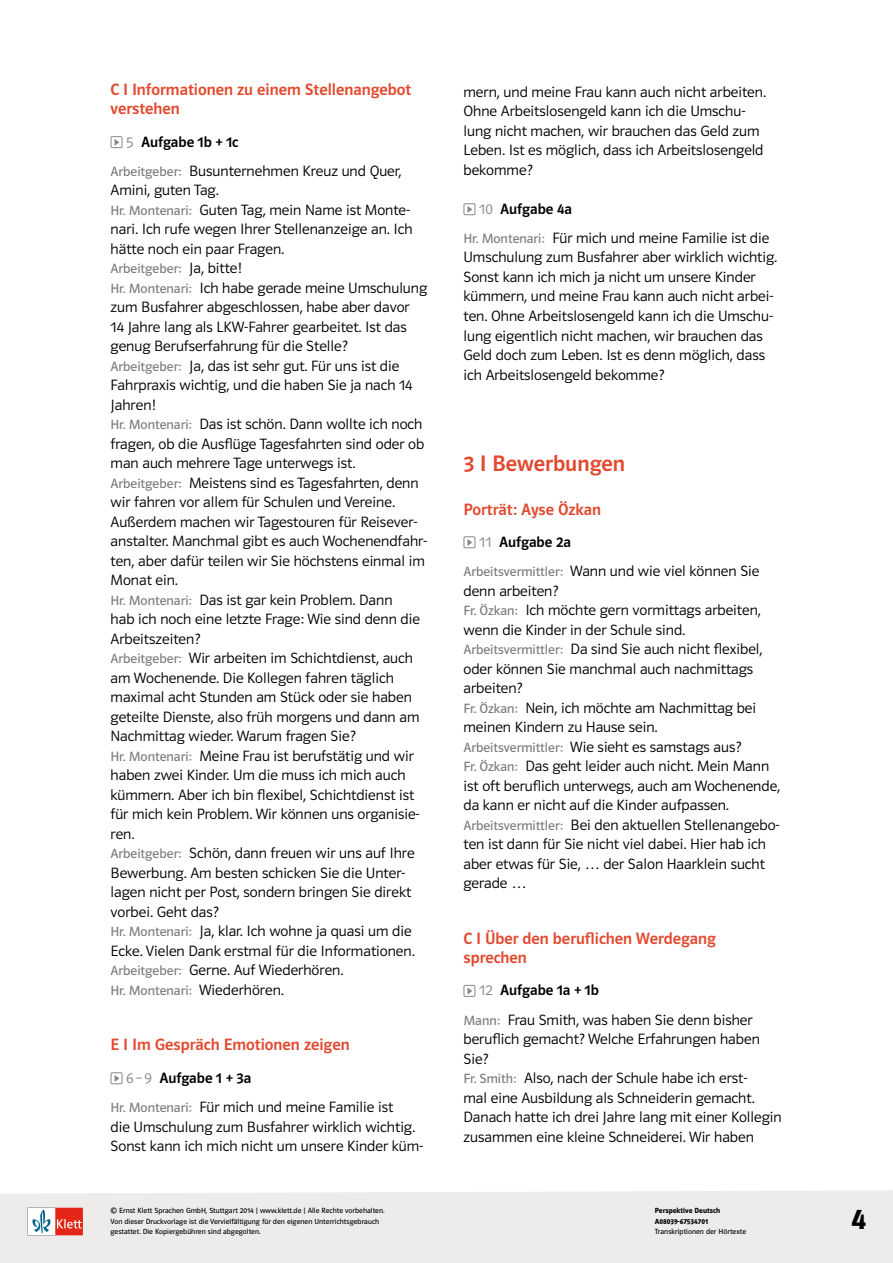
<style>
.page{position:relative;width:893px;height:1263px;background:#fff}
.page>*{position:absolute;margin:0;border:0;box-sizing:border-box;transform-origin:0 0}
.t1{font:30px "Polo ST11 K Hfett";color:#000}
.esf_loesung_lektion{font:22.5px "Polo ST11 K Krftg";color:#e2492f}
.esf_loesungen_lektio{font:16.5px/19.5px "Polo ST11 K Krftg";color:#e2492f}
.esf_loesungen_dialog{font:15px/19.5px "Polo ST11 K Leicht";color:#000}
.esf_loesung_aufg{font:15px "Polo ST11 K Krftg";color:#000}
.esf_loesungen_dialog-2{font:13.5px "Polo ST11 K Buch";color:#7b7c7e}
.t2{font:7.5px/10.1px "Polo ST11 K Buch";color:#000}
.t3{font:7.5px/10.1px "Polo ST11 K Hfett";color:#000}
.s1{font-family:"Polo ST11 K Leicht";color:#898788}
.s2{font-family:"Polo ST11 K Buch";font-size:13.5px;color:#7b7c7e}
.s3{font-family:"Polo ST11 K Leicht";font-size:15px;color:#000}
</style>
<div class="page">
<div style="left:0;top:1190px;width:893px;height:73px;background:#edeceb"></div>
<svg style="left:28px;top:1208px;width:55px;height:27px"></svg>
<svg style="left:115px;top:139px;width:4px;height:7px"></svg>
<div style="left:111px;top:136px;width:11px;height:12px;border:1px solid #898788"></div>
<svg style="left:115px;top:1075px;width:4px;height:7px"></svg>
<div style="left:111px;top:1072px;width:11px;height:12px;border:1px solid #898788"></div>
<svg style="left:467px;top:206px;width:5px;height:7px"></svg>
<div style="left:463px;top:203px;width:12px;height:12px;border:1px solid #898788"></div>
<svg style="left:467px;top:539px;width:5px;height:7px"></svg>
<div style="left:463px;top:536px;width:12px;height:12px;border:1px solid #898788"></div>
<svg style="left:467px;top:988px;width:5px;height:6px"></svg>
<div style="left:463px;top:985px;width:12px;height:12px;border:1px solid #898788"></div>
<p class="esf_loesungen_lektio" style="left:111px;top:80px;width:302px">C I Informationen zu einem Stellenangebot verstehen</p>
<p class="esf_loesung_aufg" style="left:126px;top:133px;width:114px"><span class="s1">5</span> Aufgabe 1b + 1c</p>
<p class="esf_loesungen_dialog" style="left:111px;top:161px;width:293px"><span class="s2">Arbeitgeber:</span> Busunternehmen Kreuz und Quer,<br>Amini, guten Tag.</p>
<p class="esf_loesungen_dialog" style="left:111px;top:200px;width:304px"><span class="s2">Hr. Montenari:</span> Guten Tag, mein Name ist Monte&shy;nari. Ich rufe wegen Ihrer Stellenanzeige an. Ich hätte noch ein paar Fragen.</p>
<p class="esf_loesungen_dialog-2" style="left:111px;top:262px;width:133px">Arbeitgeber: <span class="s3">Ja, bitte!</span></p>
<p class="esf_loesungen_dialog" style="left:111px;top:278px;width:318px"><span class="s2">Hr. Montenari:</span> Ich habe gerade meine Umschulung zum Busfahrer abgeschlossen, habe aber davor<br>14 Jahre lang als LKW-Fahrer gearbeitet. Ist das genug Berufserfahrung für die Stelle?</p>
<p class="esf_loesungen_dialog" style="left:111px;top:356px;width:304px"><span class="s2">Arbeitgeber:</span> Ja, das ist sehr gut. Für uns ist die<br>Fahrpraxis wichtig, und die haben Sie ja nach 14<br>Jahren!</p>
<p class="esf_loesungen_dialog" style="left:111px;top:415px;width:315px"><span class="s2">Hr. Montenari:</span> Das ist schön. Dann wollte ich noch fragen, ob die Ausflüge Tagesfahrten sind oder ob man auch mehrere Tage unterwegs ist.</p>
<p class="esf_loesungen_dialog" style="left:111px;top:473px;width:318px"><span class="s2">Arbeitgeber:</span> Meistens sind es Tagesfahrten, denn wir fahren vor allem für Schulen und Vereine.<br>Außerdem machen wir Tagestouren für Reisever&shy;anstalter. Manchmal gibt es auch Wochenendfahr&shy;ten, aber dafür teilen wir Sie höchstens einmal im Monat ein.</p>
<p class="esf_loesungen_dialog" style="left:111px;top:590px;width:311px"><span class="s2">Hr. Montenari:</span> Das ist gar kein Problem. Dann hab ich noch eine letzte Frage: Wie sind denn die<br>Arbeitszeiten?</p>
<p class="esf_loesungen_dialog" style="left:111px;top:649px;width:310px"><span class="s2">Arbeitgeber:</span> Wir arbeiten im Schichtdienst, auch am Wochenende. Die Kollegen fahren täglich maximal acht Stunden am Stück oder sie haben geteilte Dienste, also früh morgens und dann am Nachmittag wieder. Warum fragen Sie?</p>
<p class="esf_loesungen_dialog" style="left:111px;top:746px;width:311px"><span class="s2">Hr. Montenari:</span> Meine Frau ist berufstätig und wir haben zwei Kinder. Um die muss ich mich auch kümmern. Aber ich bin flexibel, Schichtdienst ist für mich kein Problem. Wir können uns organisie&shy;ren.</p>
<p class="esf_loesungen_dialog" style="left:111px;top:844px;width:306px"><span class="s2">Arbeitgeber:</span> Schön, dann freuen wir uns auf Ihre Bewerbung. Am besten schicken Sie die Unter&shy;lagen nicht per Post, sondern bringen Sie direkt vorbei. Geht das?</p>
<p class="esf_loesungen_dialog" style="left:111px;top:922px;width:306px"><span class="s2">Hr. Montenari:</span> Ja, klar. Ich wohne ja quasi um die<br>Ecke. Vielen Dank erstmal für die Informationen.</p>
<p class="esf_loesungen_dialog" style="left:111px;top:961px;width:234px"><span class="s2">Arbeitgeber:</span> Gerne. Auf Wiederhören.</p>
<p class="esf_loesungen_dialog-2" style="left:111px;top:983px;width:175px">Hr. Montenari: <span class="s3">Wiederhören.</span></p>
<p class="esf_loesungen_lektio" style="left:111px;top:1035px;width:241px">E I Im Gespräch Emotionen zeigen</p>
<p class="esf_loesung_aufg" style="left:126px;top:1069px;width:127px"><span class="s1">6 – 9</span> Aufgabe 1 + 3a</p>
<p class="esf_loesungen_dialog" style="left:111px;top:1097px;width:314px"><span class="s2">Hr. Montenari:</span> Für mich und meine Familie ist<br>die Umschulung zum Busfahrer wirklich wichtig.<br>Sonst kann ich mich nicht um unsere Kinder küm-</p>
<p class="t2" style="left:111px;top:1206px;width:276px">© Ernst Klett Sprachen GmbH, Stuttgart 2014 | www.klett.de | Alle Rechte vorbehalten.<br>Von dieser Druckvorlage ist die Vervielfältigung für den eigenen Unterrichtsgebrauch gestattet. Die Kopiergebühren sind abgegolten.</p>
<p class="esf_loesungen_dialog" style="left:463px;top:82px;width:304px">mern, und meine Frau kann auch nicht arbeiten.<br>Ohne Arbeitslosengeld kann ich die Umschu&shy;lung nicht machen, wir brauchen das Geld zum Leben. Ist es möglich, dass ich Arbeitslosengeld bekomme?</p>
<p class="esf_loesung_aufg" style="left:479px;top:200px;width:94px"><span class="s1">10</span> Aufgabe 4a</p>
<p class="esf_loesungen_dialog" style="left:463px;top:228px;width:315px"><span class="s2">Hr. Montenari:</span> Für mich und meine Familie ist die Umschulung zum Busfahrer aber wirklich wichtig.<br>Sonst kann ich mich ja nicht um unsere Kinder kümmern, und meine Frau kann auch nicht arbei&shy;ten. Ohne Arbeitslosengeld kann ich die Umschu&shy;lung eigentlich nicht machen, wir brauchen das Geld doch zum Leben. Ist es denn möglich, dass ich Arbeitslosengeld bekomme?</p>
<p class="esf_loesung_lektion" style="left:463px;top:451px;width:163px">3 I Bewerbungen</p>
<p class="esf_loesungen_lektio" style="left:463px;top:499px;width:139px">Porträt: Ayse Özkan</p>
<p class="esf_loesung_aufg" style="left:479px;top:533px;width:93px"><span class="s1">11</span> Aufgabe 2a</p>
<p class="esf_loesungen_dialog" style="left:463px;top:561px;width:297px"><span class="s2">Arbeitsvermittler:</span> Wann und wie viel können Sie denn arbeiten?</p>
<p class="esf_loesungen_dialog" style="left:463px;top:600px;width:299px"><span class="s2">Fr. Özkan:</span> Ich möchte gern vormittags arbeiten, wenn die Kinder in der Schule sind.</p>
<p class="esf_loesungen_dialog" style="left:463px;top:639px;width:301px"><span class="s2">Arbeitsvermittler:</span> Da sind Sie auch nicht flexibel, oder können Sie manchmal auch nachmittags arbeiten?</p>
<p class="esf_loesungen_dialog" style="left:463px;top:698px;width:294px"><span class="s2">Fr. Özkan:</span> Nein, ich möchte am Nachmittag bei meinen Kindern zu Hause sein.</p>
<p class="esf_loesungen_dialog" style="left:463px;top:737px;width:279px"><span class="s2">Arbeitsvermittler:</span> Wie sieht es samstags aus?</p>
<p class="esf_loesungen_dialog" style="left:463px;top:756px;width:318px"><span class="s2">Fr. Özkan:</span> Das geht leider auch nicht. Mein Mann ist oft beruflich unterwegs, auch am Wochenende, da kann er nicht auf die Kinder aufpassen.</p>
<p class="esf_loesungen_dialog" style="left:463px;top:815px;width:318px"><span class="s2">Arbeitsvermittler:</span> Bei den aktuellen Stellenangebo&shy;ten ist dann für Sie nicht viel dabei. Hier hab ich aber etwas für Sie, … der Salon Haarklein sucht gerade …</p>
<p class="esf_loesungen_lektio" style="left:463px;top:928px;width:254px">C I Über den beruflichen Werdegang sprechen</p>
<p class="esf_loesung_aufg" style="left:479px;top:982px;width:121px"><span class="s1">12</span> Aufgabe 1a + 1b</p>
<p class="esf_loesungen_dialog" style="left:463px;top:1010px;width:298px"><span class="s2">Mann:</span> Frau Smith, was haben Sie denn bisher beruflich gemacht? Welche Erfahrungen haben<br>Sie?</p>
<p class="esf_loesungen_dialog" style="left:463px;top:1068px;width:320px"><span class="s2">Fr. Smith:</span> Also, nach der Schule habe ich erst-<br>mal eine Ausbildung als Schneiderin gemacht.<br>Danach hatte ich drei Jahre lang mit einer Kollegin zusammen eine kleine Schneiderei. Wir haben</p>
<p class="t3" style="left:655px;top:1206px;width:67px">Perspektive Deutsch<br>A08039-67534701</p>
<p class="t2" style="left:655px;top:1226px;width:93px">Transkriptionen der Hörtexte</p>
<h1 class="t1" style="left:852px;top:1202px;width:16px">4</h1>
</div>
